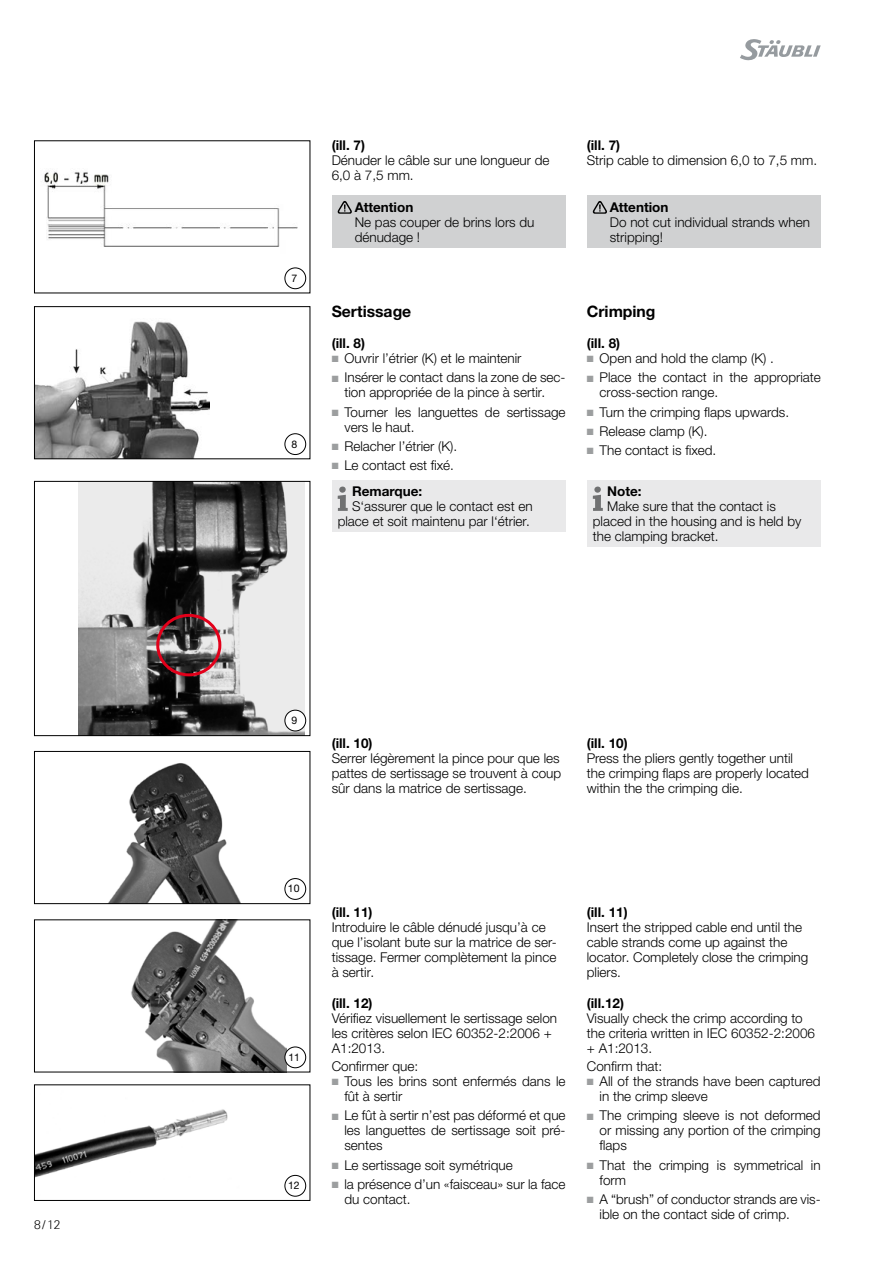
<style>
.page{position:relative;width:893px;height:1263px;background:#fff}
.page>*{position:absolute;margin:0;border:0;box-sizing:border-box;transform-origin:0 0}
.t1{font:700 15.75px "Helvetica Neue LTW1 G";color:#000}
.t2{font:300 13.5px/15px "Helvetica Neue LTW1 G";color:#000}
.t3{font:700 13.5px "Helvetica Neue LTW1 G";color:#000}
.t4{font:300 12px "Linotype Univers 330";color:#000}
.t5{font:10.5px "Helvetica Neue LTW1 G";color:#000}
.s1{color:#9c9e9f}
</style>
<div class="page">
<svg style="left:740px;top:39px;width:81px;height:21px"></svg>
<img style="left:44px;top:171px;width:260px;height:100px">
<div style="left:285px;top:268px;width:21px;height:21px;background:#fff;border-radius:50%"></div>
<div style="left:284px;top:267px;width:22px;height:22px;border:1px solid #000;border-radius:50%"></div>
<img style="left:36px;top:321px;width:173px;height:136px">
<div style="left:34px;top:306px;width:276px;height:153px;border:1px solid #000"></div>
<div style="left:284px;top:433px;width:22px;height:22px;border:1px solid #000;border-radius:50%"></div>
<img style="left:78px;top:483px;width:226px;height:251px">
<div style="left:34px;top:481px;width:276px;height:255px;border:1px solid #000"></div>
<div style="left:285px;top:710px;width:21px;height:21px;background:#fff;border-radius:50%"></div>
<div style="left:284px;top:710px;width:22px;height:21px;border:1px solid #000;border-radius:50%"></div>
<img style="left:109px;top:763px;width:132px;height:139px">
<div style="left:34px;top:751px;width:276px;height:153px;border:1px solid #000"></div>
<div style="left:284px;top:878px;width:22px;height:22px;border:1px solid #000;border-radius:50%"></div>
<img style="left:131px;top:921px;width:155px;height:149px">
<div style="left:34px;top:919px;width:276px;height:153px;border:1px solid #000"></div>
<div style="left:284px;top:1046px;width:22px;height:22px;border:1px solid #000;border-radius:50%"></div>
<img style="left:36px;top:1109px;width:192px;height:68px">
<div style="left:34px;top:1084px;width:276px;height:117px;border:1px solid #000"></div>
<div style="left:284px;top:1175px;width:22px;height:22px;border:1px solid #000;border-radius:50%"></div>
<div style="left:332px;top:195px;width:234px;height:53px;background:#d0d1d2"></div>
<svg style="left:338px;top:201px;width:14px;height:13px"></svg>
<div style="left:587px;top:195px;width:234px;height:53px;background:#d0d1d2"></div>
<svg style="left:593px;top:201px;width:14px;height:13px"></svg>
<div style="left:332px;top:480px;width:234px;height:52px;background:#e9e9ea"></div>
<svg style="left:338px;top:487px;width:10px;height:24px"></svg>
<div style="left:587px;top:480px;width:234px;height:67px;background:#e9e9ea"></div>
<svg style="left:593px;top:487px;width:10px;height:24px"></svg>
<div style="left:156px;top:614px;width:65px;height:62px;border:3px solid #e2001a;border-radius:50%"></div>
<p class="t4" style="left:34px;top:1217px;width:28px">8/12</p>
<p class="t5" style="left:291px;top:271px;width:7px">7</p>
<p class="t5" style="left:291px;top:437px;width:7px">8</p>
<p class="t3" style="left:332px;top:137px;width:35px">(ill. 7)</p>
<p class="t2" style="left:332px;top:153px;width:219px">Dénuder le câble sur une longueur de<br>6,0 à 7,5 mm.</p>
<p class="t3" style="left:355px;top:198px;width:60px">Attention</p>
<p class="t2" style="left:355px;top:214px;width:181px">Ne pas couper de brins lors du dénudage !</p>
<p class="t3" style="left:587px;top:137px;width:35px">(ill. 7)</p>
<p class="t2" style="left:587px;top:153px;width:229px">Strip cable to dimension 6,0 to 7,5 mm.</p>
<p class="t3" style="left:610px;top:198px;width:60px">Attention</p>
<p class="t2" style="left:610px;top:214px;width:202px">Do not cut individual strands when stripping!</p>
<p class="t1" style="left:332px;top:302px;width:81px">Sertissage</p>
<p class="t1" style="left:587px;top:302px;width:70px">Crimping</p>
<p class="t3" style="left:332px;top:335px;width:35px">(ill. 8)</p>
<p class="t2" style="left:332px;top:351px;width:191px"><span class="s1">■</span> Ouvrir l’étrier (K) et le maintenir</p>
<p class="t2" style="left:344px;top:370px;width:223px;text-indent:-13px"><span class="s1">■</span> Insérer le contact dans la zone de sec&shy;tion appropriée de la pince à sertir.</p>
<p class="t2" style="left:344px;top:404px;width:223px;text-indent:-13px"><span class="s1">■</span> Tourner les languettes de sertissage vers le haut.</p>
<p class="t2" style="left:332px;top:439px;width:124px"><span class="s1">■</span> Relacher l’étrier (K).</p>
<p class="t2" style="left:332px;top:458px;width:121px"><span class="s1">■</span> Le contact est fixé.</p>
<p class="t3" style="left:587px;top:335px;width:35px">(ill. 8)</p>
<p class="t2" style="left:587px;top:351px;width:186px"><span class="s1">■</span> Open and hold the clamp (K) .</p>
<p class="t2" style="left:600px;top:370px;width:223px;text-indent:-13px"><span class="s1">■</span> Place the contact in the appropriate cross-section range.</p>
<p class="t2" style="left:587px;top:404px;width:201px"><span class="s1">■</span> Turn the crimping flaps upwards.</p>
<p class="t2" style="left:587px;top:424px;width:120px"><span class="s1">■</span> Release clamp (K).</p>
<p class="t2" style="left:587px;top:443px;width:128px"><span class="s1">■</span> The contact is fixed.</p>
<p class="t3" style="left:352px;top:483px;width:72px">Remarque:</p>
<p class="t2" style="left:338px;top:498px;width:196px;text-indent:14px">S‘assurer que le contact est en place et soit maintenu par l‘étrier.</p>
<p class="t3" style="left:607px;top:483px;width:36px">Note:</p>
<p class="t2" style="left:593px;top:498px;width:210px;text-indent:14px">Make sure that the contact is placed in the housing and is held by the clamping bracket.</p>
<p class="t5" style="left:291px;top:714px;width:7px">9</p>
<p class="t3" style="left:332px;top:735px;width:42px">(ill. 10)</p>
<p class="t2" style="left:332px;top:751px;width:231px;text-align:justify">Serrer légèrement la pince pour que les pattes de sertissage se trouvent à coup sûr dans la matrice de sertissage.</p>
<p class="t3" style="left:587px;top:735px;width:42px">(ill. 10)</p>
<p class="t2" style="left:587px;top:751px;width:224px">Press the pliers gently together until the crimping flaps are properly located within the the crimping die.</p>
<p class="t5" style="left:288px;top:882px;width:13px">10</p>
<p class="t5" style="left:288px;top:1050px;width:13px">11</p>
<p class="t5" style="left:288px;top:1179px;width:13px">12</p>
<p class="t3" style="left:332px;top:904px;width:42px">(ill. 11)</p>
<p class="t2" style="left:332px;top:919px;width:227px">Introduire le câble dénudé jusqu’à ce que l’isolant bute sur la matrice de ser&shy;tissage. Fermer complètement la pince à sertir.</p>
<p class="t3" style="left:332px;top:995px;width:42px">(ill. 12)</p>
<p class="t2" style="left:332px;top:1010px;width:227px">Vérifiez visuellement le sertissage selon les critères selon IEC 60352-2:2006 +<br>A1:2013.</p>
<p class="t2" style="left:332px;top:1059px;width:88px">Confirmer que:</p>
<p class="t2" style="left:344px;top:1074px;width:223px;text-indent:-13px"><span class="s1">■</span> Tous les brins sont enfermés dans le fût à sertir</p>
<p class="t2" style="left:344px;top:1108px;width:223px;text-align:justify;text-indent:-13px"><span class="s1">■</span> Le fût à sertir n’est pas déformé et que les languettes de sertissage soit pré&shy;sentes</p>
<p class="t2" style="left:332px;top:1157px;width:183px"><span class="s1">■</span> Le sertissage soit symétrique</p>
<p class="t2" style="left:344px;top:1176px;width:223px;text-indent:-13px"><span class="s1">■</span> la présence d’un «faisceau» sur la face du contact.</p>
<p class="t3" style="left:587px;top:904px;width:42px">(ill. 11)</p>
<p class="t2" style="left:587px;top:919px;width:223px">Insert the stripped cable end until the cable strands come up against the locator. Completely close the crimping pliers.</p>
<p class="t3" style="left:587px;top:995px;width:39px">(ill.12)</p>
<p class="t2" style="left:587px;top:1010px;width:230px">Visually check the crimp according to the criteria written in IEC 60352-2:2006 + A1:2013.</p>
<p class="t2" style="left:587px;top:1059px;width:77px">Confirm that:</p>
<p class="t2" style="left:600px;top:1074px;width:223px;text-indent:-13px"><span class="s1">■</span> All of the strands have been captured in the crimp sleeve</p>
<p class="t2" style="left:600px;top:1108px;width:223px;text-align:justify;text-indent:-13px"><span class="s1">■</span> The crimping sleeve is not deformed or missing any portion of the crimping flaps</p>
<p class="t2" style="left:600px;top:1157px;width:223px;text-indent:-13px"><span class="s1">■</span> That the crimping is symmetrical in form</p>
<p class="t2" style="left:600px;top:1191px;width:223px;text-indent:-13px"><span class="s1">■</span> A “brush” of conductor strands are vis&shy;ible on the contact side of crimp.</p>
</div>
